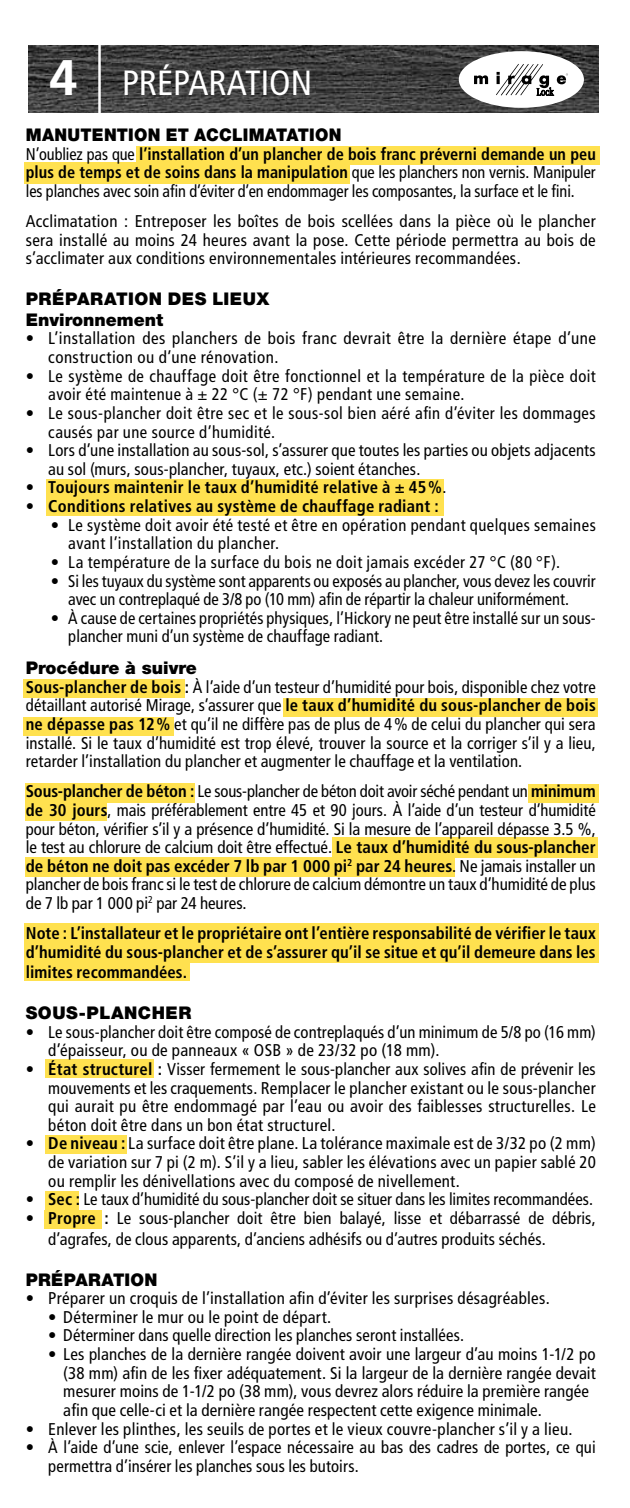
<style>
.page{position:relative;width:630px;height:1508px;background:#fff}
.page>*{position:absolute;margin:0;border:0;box-sizing:border-box;transform-origin:0 0}
.t1{font:condensed 35px "Frutiger LT Std";color:#fff}
.t2{font:900 17.5px/20.5px "Helvetica Neue LT Std";letter-spacing:.01em;color:#000}
.t3{font:900 17.5px "Helvetica Neue LT Std";letter-spacing:.01em;color:#000;scale:.96 1}
.t4{font:900 17.5px "Helvetica Neue LT Std";letter-spacing:.03em;color:#000}
.t5{font:condensed 17px/18.8px "Frutiger LT Std";letter-spacing:.01em;color:#000}
.t6{font:700 condensed 17px/18.8px "Frutiger LT Std";letter-spacing:.005em;color:#000}
.t7{font:condensed 17px/18.5px "Frutiger LT Std";letter-spacing:.01em;color:#000;text-align:justify;scale:.96 1}
.t8{font:condensed 17px/18.8px "Frutiger LT Std";letter-spacing:.03em;color:#000}
.s1{font-weight:700;font-stretch:normal;font-size:50px}
.s2{font-weight:700}
.s3{font-weight:400}
</style>
<div class="page">
<div style="left:137px;top:146px;width:463px;height:19px;background:#ffe14f"></div>
<div style="left:24px;top:162px;width:325px;height:21px;background:#ffe14f"></div>
<div style="left:46px;top:479px;width:397px;height:18px;background:#ffe14f"></div>
<div style="left:46px;top:497px;width:397px;height:19px;background:#ffe14f"></div>
<div style="left:23px;top:680px;width:162px;height:18px;background:#ffe14f"></div>
<div style="left:23px;top:717px;width:151px;height:18px;background:#ffe14f"></div>
<div style="left:283px;top:698px;width:315px;height:18px;background:#ffe14f"></div>
<div style="left:25px;top:783px;width:169px;height:19px;background:#ffe14f"></div>
<div style="left:25px;top:857px;width:430px;height:20px;background:#ffe14f"></div>
<div style="left:25px;top:802px;width:82px;height:19px;background:#ffe14f"></div>
<div style="left:45px;top:1059px;width:108px;height:18px;background:#ffe14f"></div>
<div style="left:45px;top:1135px;width:82px;height:18px;background:#ffe14f"></div>
<div style="left:45px;top:1190px;width:34px;height:19px;background:#ffe14f"></div>
<div style="left:24px;top:923px;width:575px;height:39px;background:#ffe14f"></div>
<div style="left:24px;top:961px;width:166px;height:19px;background:#ffe14f"></div>
<div style="left:529px;top:784px;width:70px;height:18px;background:#ffe14f"></div>
<div style="left:332px;top:837px;width:266px;height:20px;background:#ffe14f"></div>
<div style="left:45px;top:1210px;width:57px;height:18px;background:#ffe14f"></div>
<img style="left:28px;top:45px;width:570px;height:67px">
<hr style="left:98px;top:44px;width:3px;height:70px;background:#fff">
<div style="left:459px;top:51px;width:125px;height:57px;background:#fff;border-radius:50%"></div>
<svg style="left:474px;top:75px;width:14px;height:9px"></svg>
<svg style="left:496px;top:64px;width:72px;height:32px"></svg>
<h1 class="t1" style="left:50px;top:63px;width:264px"><span class="s1">4</span> PRÉPARATION</h1>
<p class="t3" style="left:26px;top:124px;width:330px">MANUTENTION ET ACCLIMATATION</p>
<p class="t7" style="left:26px;top:145px;width:595px">N’oubliez pas que <span class="s2">l’installation d’un plancher de bois franc préverni demande un peu plus de temps et de soins dans la manipulation</span> que les planchers non vernis. Manipuler les planches avec soin afin d’éviter d’en endommager les composantes, la surface et le fini.</p>
<p class="t5" style="left:26px;top:212px;width:572px;text-align:justify">Acclimatation : Entreposer les boîtes de bois scellées dans la pièce où le plancher sera installé au moins 24 heures avant la pose. Cette période permettra au bois de s’acclimater aux conditions environnementales intérieures recommandées.</p>
<p class="t2" style="left:26px;top:289px;width:245px">PRÉPARATION DES LIEUX<br>Environnement</p>
<p class="t8" style="left:48px;top:329px;width:549px;text-indent:-22px">• L’installation des planchers de bois franc devrait être la dernière étape d’une construction ou d’une rénovation.</p>
<p class="t5" style="left:48px;top:366px;width:549px;text-indent:-23px">• Le système de chauffage doit être fonctionnel et la température de la pièce doit avoir été maintenue à ± 22 °C (± 72 °F) pendant une semaine.</p>
<p class="t5" style="left:48px;top:404px;width:549px;text-indent:-23px">• Le sous-plancher doit être sec et le sous-sol bien aéré afin d’éviter les dommages causés par une source d’humidité.</p>
<p class="t5" style="left:48px;top:441px;width:549px;text-indent:-22px">• Lors d’une installation au sous-sol, s’assurer que toutes les parties ou objets adjacents au sol (murs, sous-plancher, tuyaux, etc.) soient étanches.</p>
<p class="t6" style="left:26px;top:478px;width:422px"><span class="s3">•</span> Toujours maintenir le taux d’humidité relative à ± 45%<span class="s3">.</span></p>
<p class="t6" style="left:26px;top:497px;width:415px"><span class="s3">•</span> Conditions relatives au système de chauffage radiant :</p>
<p class="t5" style="left:68px;top:515px;width:529px;text-indent:-17px">• Le système doit avoir été testé et être en opération pendant quelques semaines avant l’installation du plancher.</p>
<p class="t5" style="left:51px;top:553px;width:511px">• La température de la surface du bois ne doit jamais excéder 27 °C (80 °F).</p>
<p class="t5" style="left:51px;top:571px;width:546px;text-align:center">• Si les tuyaux du système sont apparents ou exposés au plancher, vous devez les couvrir avec un contreplaqué de 3/8 po (10 mm) afin de répartir la chaleur uniformément.</p>
<p class="t5" style="left:68px;top:608px;width:529px;text-indent:-18px">• À cause de certaines propriétés physiques, l’Hickory ne peut être installé sur un sous&shy;plancher muni d’un système de chauffage radiant.</p>
<p class="t2" style="left:26px;top:657px;width:173px">Procédure à suivre</p>
<p class="t5" style="left:26px;top:677px;width:572px;text-align:justify"><span class="s2">Sous-plancher de bois :</span> À l’aide d’un testeur d’humidité pour bois, disponible chez votre détaillant autorisé Mirage, s’assurer que <span class="s2">le taux d’humidité du sous-plancher de bois ne dépasse pas 12%</span> et qu’il ne diffère pas de plus de 4% de celui du plancher qui sera installé. Si le taux d’humidité est trop élevé, trouver la source et la corriger s’il y a lieu, retarder l’installation du plancher et augmenter le chauffage et la ventilation.</p>
<p class="t5" style="left:26px;top:782px;width:572px;text-align:justify"><span class="s2">Sous-plancher de béton :</span> Le sous-plancher de béton doit avoir séché pendant un <span class="s2">minimum de 30 jours</span>, mais préférablement entre 45 et 90 jours. À l’aide d’un testeur d’humidité pour béton, vérifier s’il y a présence d’humidité. Si la mesure de l’appareil dépasse 3.5 %, le test au chlorure de calcium doit être effectué. <span class="s2">Le taux d’humidité du sous-plancher de béton ne doit pas excéder 7 lb par 1 000 pi</span><sup>2</sup> <span class="s2">par 24 heures</span>. Ne jamais installer un plancher de bois franc si le test de chlorure de calcium démontre un taux d’humidité de plus de 7 lb par 1 000 pi<sup>2</sup> par 24 heures.</p>
<p class="t6" style="left:26px;top:923px;width:571px">Note : L’installateur et le propriétaire ont l’entière responsabilité de vérifier le taux d’humidité du sous-plancher et de s’assurer qu’il se situe et qu’il demeure dans les</p>
<p class="t6" style="left:26px;top:962px;width:163px">limites recommandées.</p>
<p class="t4" style="left:26px;top:1002px;width:167px">SOUS-PLANCHER</p>
<p class="t5" style="left:48px;top:1022px;width:549px;text-indent:-22px">• Le sous-plancher doit être composé de contreplaqués d’un minimum de 5/8 po (16 mm) d’épaisseur, ou de panneaux « OSB » de 23/32 po (18 mm).</p>
<p class="t5" style="left:48px;top:1059px;width:549px;text-align:justify;text-indent:-23px">• <span class="s2">État structurel :</span> Visser fermement le sous-plancher aux solives afin de prévenir les mouvements et les craquements. Remplacer le plancher existant ou le sous-plancher qui aurait pu être endommagé par l’eau ou avoir des faiblesses structurelles. Le béton doit être dans un bon état structurel.</p>
<p class="t5" style="left:48px;top:1134px;width:549px;text-align:justify;text-indent:-23px">• <span class="s2">De niveau :</span> La surface doit être plane. La tolérance maximale est de 3/32 po (2 mm) de variation sur 7 pi (2 m). S’il y a lieu, sabler les élévations avec un papier sablé 20 ou remplir les dénivellations avec du composé de nivellement.</p>
<p class="t5" style="left:26px;top:1190px;width:569px">• <span class="s2">Sec :</span> Le taux d’humidité du sous-plancher doit se situer dans les limites recommandées.</p>
<p class="t5" style="left:48px;top:1208px;width:549px;line-height:20.5px;text-indent:-23px">• <span class="s2">Propre :</span> Le sous-plancher doit être bien balayé, lisse et débarrassé de débris, d’agrafes, de clous apparents, d’anciens adhésifs ou d’autres produits séchés.</p>
<p class="t2" style="left:26px;top:1269px;width:133px">PRÉPARATION</p>
<p class="t5" style="left:26px;top:1289px;width:526px">• Préparer un croquis de l’installation afin d’éviter les surprises désagréables.</p>
<p class="t5" style="left:48px;top:1307px;width:285px">• Déterminer le mur ou le point de départ.</p>
<p class="t5" style="left:48px;top:1326px;width:417px">• Déterminer dans quelle direction les planches seront installées.</p>
<p class="t5" style="left:63px;top:1344px;width:534px;text-indent:-15px">• Les planches de la dernière rangée doivent avoir une largeur d’au moins 1-1/2 po (38 mm) afin de les fixer adéquatement. Si la largeur de la dernière rangée devait mesurer moins de 1-1/2 po (38 mm), vous devrez alors réduire la première rangée afin que celle-ci et la dernière rangée respectent cette exigence minimale.</p>
<p class="t5" style="left:26px;top:1419px;width:548px">• Enlever les plinthes, les seuils de portes et le vieux couvre-plancher s’il y a lieu.</p>
<p class="t5" style="left:48px;top:1438px;width:549px;text-indent:-23px">• À l’aide d’une scie, enlever l’espace nécessaire au bas des cadres de portes, ce qui permettra d’insérer les planches sous les butoirs.</p>
</div>
